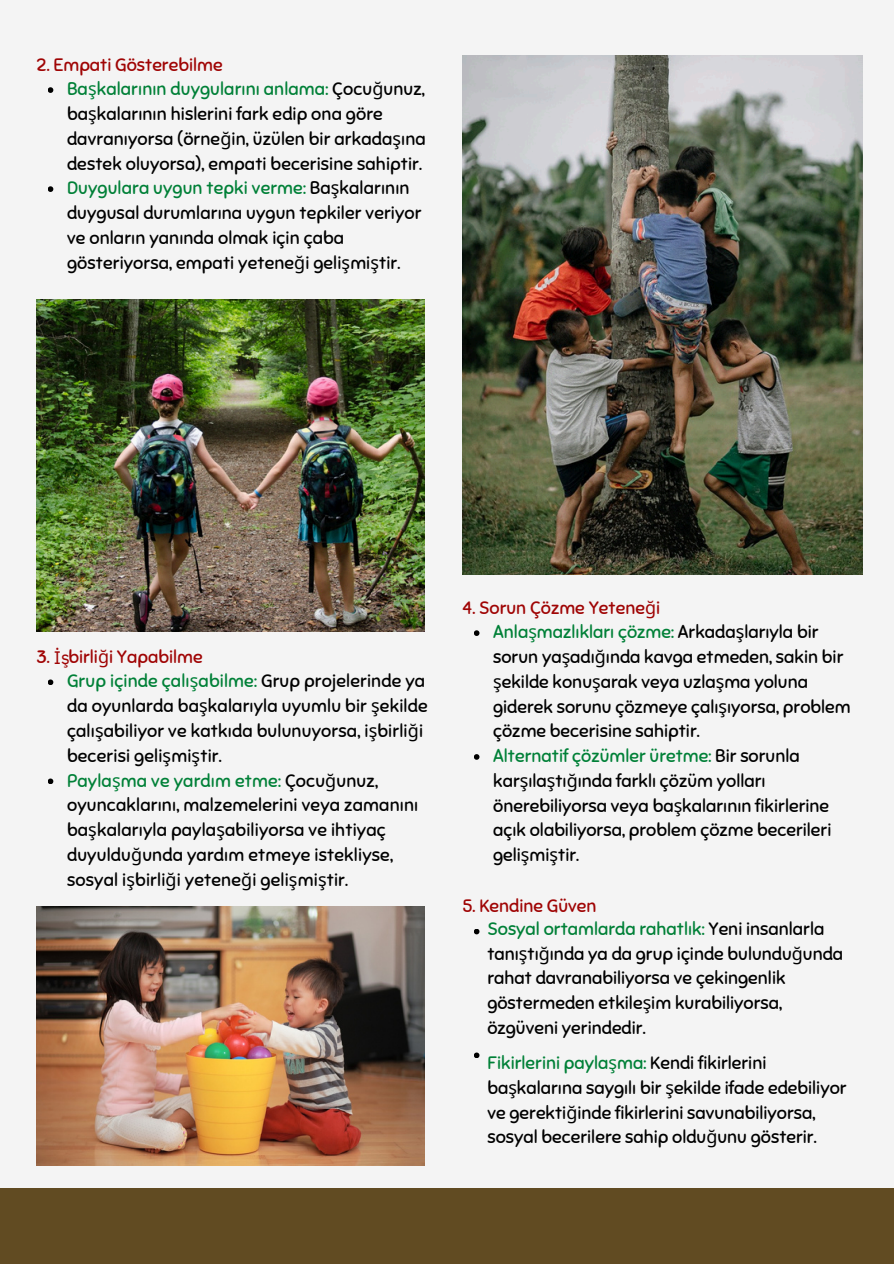
<style>
.page{position:relative;width:894px;height:1264px;background:#fff}
.page>*{position:absolute;margin:0;border:0;box-sizing:border-box;transform-origin:0 0}
.t1{font:18px/24.8px "Sniglet";color:#000}
.t2{font:18px/23px "Sniglet";color:#008037}
.t3{font:18px "Sniglet";color:#9f0404}
.s1{color:#9f0404}
.s2{color:#008037}
.s3{font-family:"Noto Sans";color:#008037}
.s4{font-family:"Noto Sans"}
.s5{font-family:"IBM Plex Sans"}
.s6{font-family:"Noto Sans";color:#9f0404}
.s7{color:#000}
</style>
<div class="page">
<div style="left:0;top:0;width:893px;height:1263px;background:#f4f4f4"></div>
<div style="left:0;top:1188px;width:893px;height:75px;background:#614b22"></div>
<svg style="left:474px;top:630px;width:5px;height:6px"></svg>
<svg style="left:474px;top:754px;width:5px;height:5px"></svg>
<svg style="left:474px;top:929px;width:5px;height:5px"></svg>
<svg style="left:474px;top:1052px;width:5px;height:6px"></svg>
<img style="left:462px;top:55px;width:400px;height:519px">
<img style="left:36px;top:299px;width:389px;height:332px">
<img style="left:36px;top:906px;width:389px;height:259px">
<svg style="left:48px;top:87px;width:5px;height:6px"></svg>
<svg style="left:48px;top:186px;width:5px;height:6px"></svg>
<svg style="left:48px;top:679px;width:5px;height:6px"></svg>
<svg style="left:48px;top:778px;width:5px;height:6px"></svg>
<p class="t1" style="left:67px;top:52px;width:360px;text-indent:-31px"><span class="s1">2. Empati Gösterebilme<br></span><span class="s2">Ba</span><span class="s3">ş</span><span class="s2">kalarının duygularını anlama:</span> Çocu<span class="s4">ğ</span>unuz, ba<span class="s4">ş</span>kalarının hislerini fark edip ona göre davranıyorsa (örne<span class="s4">ğ</span>in, üzülen bir arkada<span class="s4">ş</span>ına destek oluyorsa), empati becerisine sahiptir.<br><span class="s2">Duygulara uygun tepki verme:</span> Ba<span class="s4">ş</span>kalarının duygusal durumlarına uygun tepkiler veriyor ve onların yanında olmak için çaba gösteriyorsa, empati yetene<span class="s4">ğ</span>i geli<span class="s4">ş</span>mi<span class="s4">ş</span>tir.</p>
<p class="t3" style="left:36px;top:645px;width:168px">3. <span class="s5">İş</span>birli<span class="s4">ğ</span>i Yapabilme</p>
<p class="t1" style="left:67px;top:669px;width:362px"><span class="s2">Grup içinde çalı</span><span class="s3">ş</span><span class="s2">abilme:</span> Grup projelerinde ya da oyunlarda ba<span class="s4">ş</span>kalarıyla uyumlu bir <span class="s4">ş</span>ekilde çalı<span class="s4">ş</span>abiliyor ve katkıda bulunuyorsa, i<span class="s4">ş</span>birli<span class="s4">ğ</span>i becerisi geli<span class="s4">ş</span>mi<span class="s4">ş</span>tir.<br><span class="s2">Payla</span><span class="s3">ş</span><span class="s2">ma ve yardım etme:</span> Çocu<span class="s4">ğ</span>unuz, oyuncaklarını, malzemelerini veya zamanını ba<span class="s4">ş</span>kalarıyla payla<span class="s4">ş</span>abiliyorsa ve ihtiyaç duyuldu<span class="s4">ğ</span>unda yardım etmeye istekliyse, sosyal i<span class="s4">ş</span>birli<span class="s4">ğ</span>i yetene<span class="s4">ğ</span>i geli<span class="s4">ş</span>mi<span class="s4">ş</span>tir.</p>
<p class="t1" style="left:493px;top:595px;width:359px;text-indent:-31px"><span class="s1">4. Sorun Çözme Yetene</span><span class="s6">ğ</span><span class="s1">i<br></span><span class="s2">Anla</span><span class="s3">ş</span><span class="s2">mazlıkları çözme:</span> Arkada<span class="s4">ş</span>larıyla bir sorun ya<span class="s4">ş</span>adı<span class="s4">ğ</span>ında kavga etmeden, sakin bir <span class="s4">ş</span>ekilde konu<span class="s4">ş</span>arak veya uzla<span class="s4">ş</span>ma yoluna giderek sorunu çözmeye çalı<span class="s4">ş</span>ıyorsa, problem çözme becerisine sahiptir.<br><span class="s2">Alternatif çözümler üretme:</span> Bir sorunla kar<span class="s4">ş</span>ıla<span class="s4">ş</span>tı<span class="s4">ğ</span>ında farklı çözüm yolları önerebiliyorsa veya ba<span class="s4">ş</span>kalarının fikirlerine açık olabiliyorsa, problem çözme becerileri geli<span class="s4">ş</span>mi<span class="s4">ş</span>tir.</p>
<p class="t2" style="left:487px;top:894px;width:338px;text-indent:-25px"><span class="s1">5. Kendine Güven<br></span>Sosyal ortamlarda rahatlık: <span class="s7">Yeni insanlarla</span></p>
<p class="t1" style="left:487px;top:941px;width:357px">tanı<span class="s4">ş</span>tı<span class="s4">ğ</span>ında ya da grup içinde bulundu<span class="s4">ğ</span>unda rahat davranabiliyorsa ve çekingenlik göstermeden etkile<span class="s4">ş</span>im kurabiliyorsa, özgüveni yerindedir.</p>
<p class="t1" style="left:487px;top:1050px;width:360px"><span class="s2">Fikirlerini payla</span><span class="s3">ş</span><span class="s2">ma:</span> Kendi fikirlerini ba<span class="s4">ş</span>kalarına saygılı bir <span class="s4">ş</span>ekilde ifade edebiliyor ve gerekti<span class="s4">ğ</span>inde fikirlerini savunabiliyorsa, sosyal becerilere sahip oldu<span class="s4">ğ</span>unu gösterir.</p>
</div>
